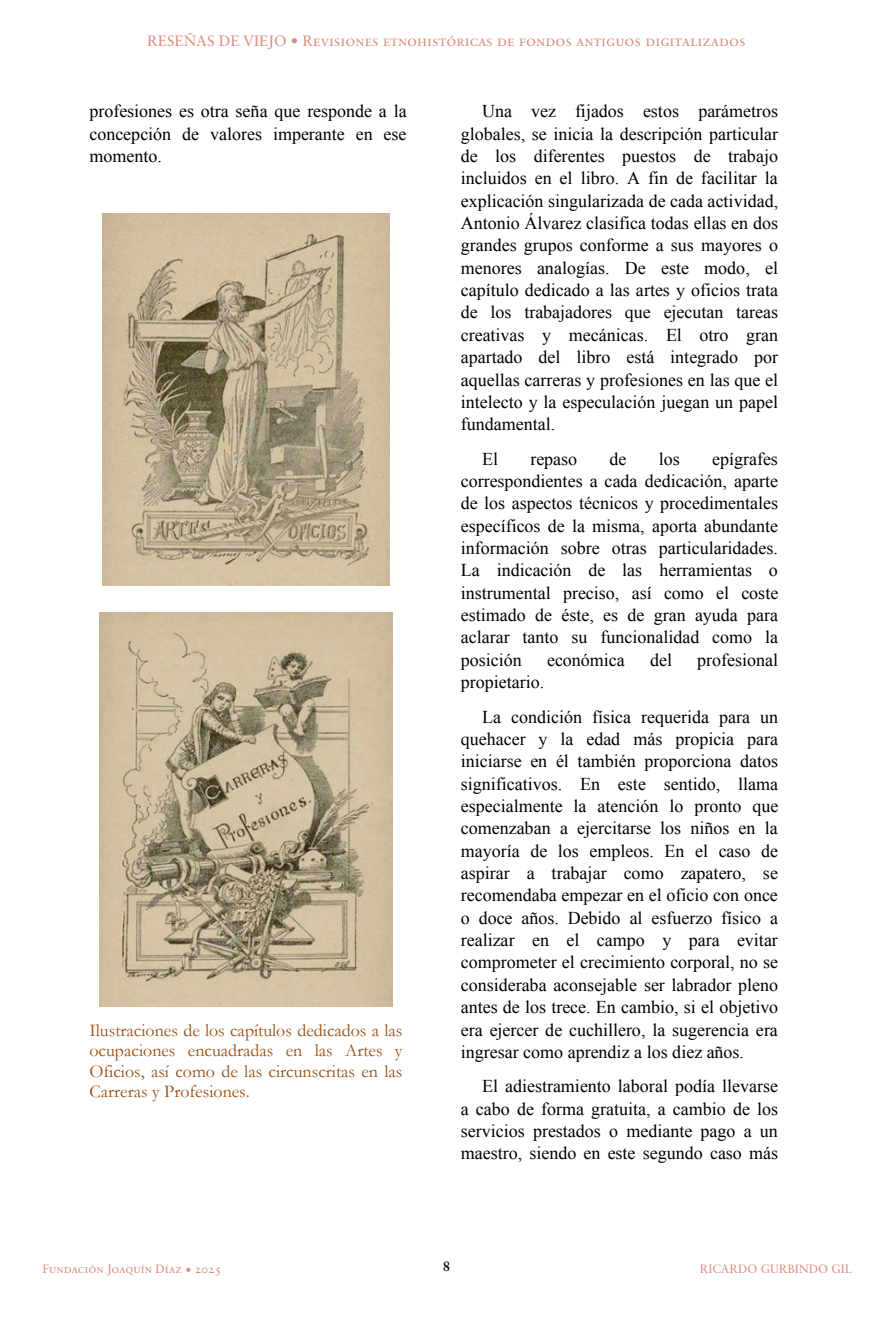
<style>
.page{position:relative;width:893px;height:1319px;background:#fff}
.page>*{position:absolute;margin:0;border:0;box-sizing:border-box;transform-origin:0 0}
.t1{font:18px/22.4px "Times New Roman";color:#000;text-align:justify}
.t2{font:18px/20.2px "Garamond";color:#984f12;text-align:justify}
.t3{font:15px "Sabon Roman SC";color:#d78d80}
.t4{font:700 13.5px "Sabon";color:#000}
.t5{font:12px "Sabon Roman SC";color:#d78d80}
</style>
<div class="page">
<img style="left:102px;top:213px;width:288px;height:372px">
<img style="left:100px;top:612px;width:292px;height:394px">
<p class="t3" style="left:147px;top:31px;width:600px">RESEÑAS DE VIEJO • Revisiones etnohistóricas de fondos antiguos digitalizados</p>
<p class="t1" style="left:89px;top:100px;width:319px">profesiones es otra seña que responde a la concepción de valores imperante en ese momento.</p>
<p class="t1" style="left:461px;top:100px;width:319px;text-indent:21px">Una vez fijados estos parámetros globales, se inicia la descripción particular de los diferentes puestos de trabajo incluidos en el libro. A fin de facilitar la explicación singularizada de cada actividad, Antonio Álvarez clasifica todas ellas en dos grandes grupos conforme a sus mayores o menores analogías. De este modo, el capítulo dedicado a las artes y oficios trata de los trabajadores que ejecutan tareas creativas y mecánicas. El otro gran apartado del libro está integrado por aquellas carreras y profesiones en las que el intelecto y la especulación juegan un papel fundamental.</p>
<p class="t1" style="left:482px;top:447px;width:18px">El</p>
<p class="t1" style="left:530px;top:447px;width:48px">repaso</p>
<p class="t1" style="left:609px;top:447px;width:18px">de</p>
<p class="t1" style="left:659px;top:447px;width:23px">los</p>
<p class="t1" style="left:461px;top:447px;width:319px;text-indent:251px">epígrafes correspondientes a cada dedicación, aparte de los aspectos técnicos y procedimentales específicos de la misma, aporta abundante información sobre otras particularidades.<br>La indicación de las herramientas o instrumental preciso, así como el coste estimado de éste, es de gran ayuda para aclarar tanto su funcionalidad como la posición</p>
<p class="t1" style="left:547px;top:648px;width:79px">económica</p>
<p class="t1" style="left:650px;top:648px;width:23px">del</p>
<p class="t1" style="left:697px;top:648px;width:82px">profesional</p>
<p class="t1" style="left:482px;top:664px;width:297px;line-height:34.2px;text-indent:-21px">propietario.<br>La condición física requerida para un</p>
<p class="t1" style="left:461px;top:727px;width:319px">quehacer y la edad más propicia para iniciarse en él también proporciona datos significativos. En este sentido, llama especialmente la atención lo pronto que comenzaban a ejercitarse los niños en la mayoría de los empleos. En el caso de aspirar a trabajar como zapatero, se recomendaba empezar en el oficio con once o doce años. Debido al esfuerzo físico a realizar en el campo y para evitar comprometer el crecimiento corporal, no se consideraba aconsejable ser labrador pleno antes de los trece. En cambio, si el objetivo era ejercer de cuchillero, la sugerencia era ingresar como aprendiz a los diez años.</p>
<p class="t1" style="left:461px;top:1074px;width:319px;text-indent:21px">El adiestramiento laboral podía llevarse a cabo de forma gratuita, a cambio de los servicios prestados o mediante pago a un maestro, siendo en este segundo caso más</p>
<p class="t2" style="left:89px;top:1019px;width:314px">Ilustraciones de los capítulos dedicados a las ocupaciones encuadradas en las Artes y Oficios, así como de las circunscritas en las Carreras y Profesiones.</p>
<p class="t4" style="left:443px;top:1257px;width:9px">8</p>
<p class="t5" style="left:43px;top:1261px;width:181px">Fundación Joaquín Díaz • 2025</p>
<p class="t5" style="left:700px;top:1261px;width:154px">RICARDO GURBINDO GIL</p>
</div>
